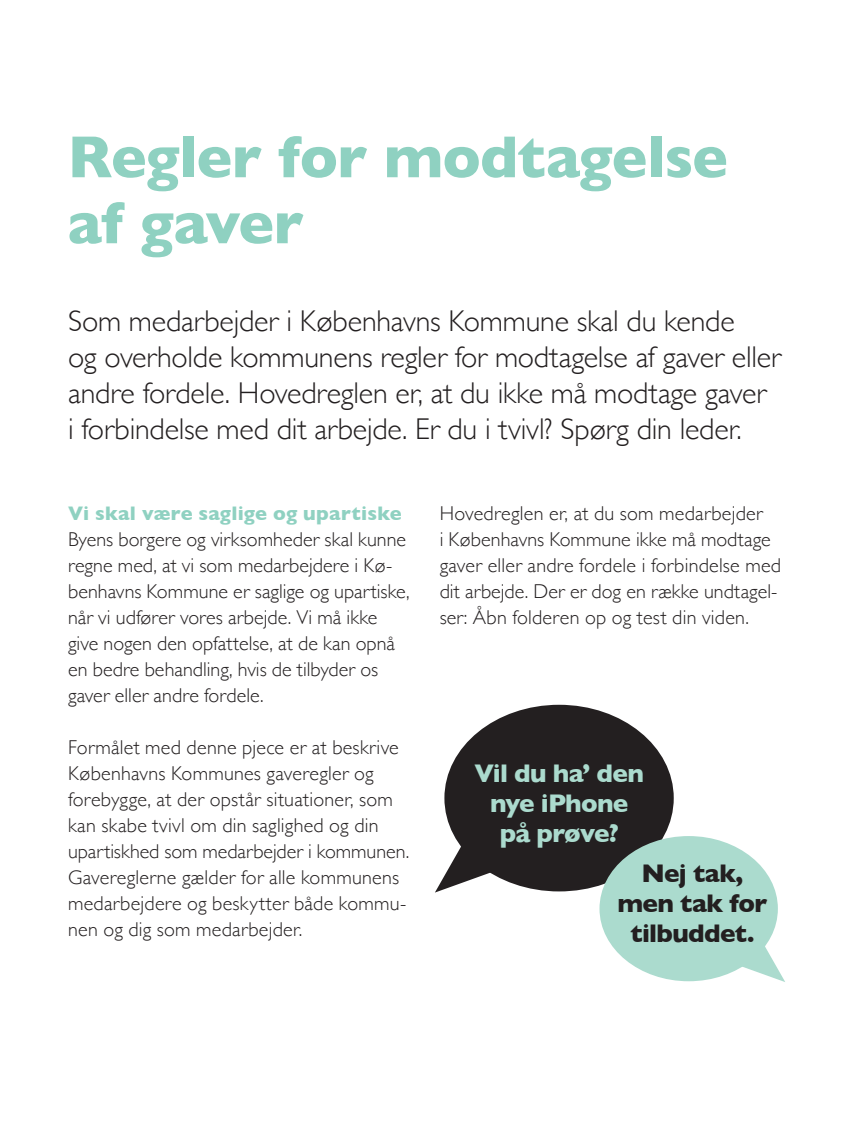
<style>
.page{position:relative;width:851px;height:1134px;background:#fff}
.page>*{position:absolute;margin:0;border:0;box-sizing:border-box;transform-origin:0 0}
.t1{font:700 60px/66px "Gill Sans";letter-spacing:-.015em;color:#8fd1c1}
.t2{font:300 30px/36px "Gill Sans";letter-spacing:-.005em;color:#231f20}
.t3{font:700 26px/30px "Gill Sans";letter-spacing:-.03em;color:#abdbce;text-align:center}
.t4{font:700 26px/30px "Gill Sans";letter-spacing:-.025em;color:#231f20;text-align:center}
.Body_Text{font:300 20px/26px "Gill Sans";letter-spacing:.01em;color:#231f20}
.Body_Text-2{font:700 20px "Gill Sans";letter-spacing:.01em;color:#8fd1c1}
</style>
<div class="page">
<div style="left:444px;top:705px;width:229px;height:186px;background:#231f20;border-radius:50%"></div>
<svg style="left:435px;top:823px;width:72px;height:69px"></svg>
<div style="left:599px;top:836px;width:178px;height:145px;background:#abdbce;border-radius:50%"></div>
<svg style="left:729px;top:928px;width:56px;height:54px"></svg>
<p class="t1" style="left:67px;top:123px;width:662px">Regler for modtagelse af gaver</p>
<p class="t2" style="left:68px;top:301px;width:668px">Som medarbejder i Københavns Kommune skal du kende</p>
<p class="t2" style="left:68px;top:337px;width:714px">og overholde kommunens regler for modtagelse af gaver eller andre fordele. Hovedreglen er, at du ikke må modtage gaver</p>
<p class="t2" style="left:68px;top:409px;width:675px">i forbindelse med dit arbejde. Er du i tvivl? Spørg din leder.</p>
<p class="Body_Text-2" style="left:68px;top:497px;width:335px">Vi skal være saglige og upartiske</p>
<p class="Body_Text" style="left:68px;top:526px;width:343px">Byens borgere og virksomheder skal kunne regne med, at vi som medarbejdere i Kø&shy;benhavns Kommune er saglige og upartiske, når vi udfører vores arbejde. Vi må ikke give nogen den opfattelse, at de kan opnå en bedre behandling, hvis de tilbyder os gaver eller andre fordele.</p>
<p class="Body_Text" style="left:68px;top:734px;width:342px">Formålet med denne pjece er at beskrive Københavns Kommunes gaveregler og forebygge, at der opstår situationer, som kan skabe tvivl om din saglighed og din upartiskhed som medarbejder i kommunen.<br>Gavereglerne gælder for alle kommunens medarbejdere og beskytter både kommu&shy;nen og dig som medarbejder.</p>
<p class="Body_Text" style="left:439px;top:500px;width:324px">Hovedreglen er, at du som medarbejder</p>
<p class="Body_Text" style="left:439px;top:526px;width:343px">i Københavns Kommune ikke må modtage gaver eller andre fordele i forbindelse med dit arbejde. Der er dog en række undtagel&shy;ser: Åbn folderen op og test din viden.</p>
<p class="t3" style="left:474px;top:758px;width:171px">Vil du ha’ den nye iPhone</p>
<p class="t3" style="left:499px;top:818px;width:121px">på prøve?</p>
<p class="t4" style="left:617px;top:858px;width:151px">Nej tak, men tak for tilbuddet.</p>
</div>
